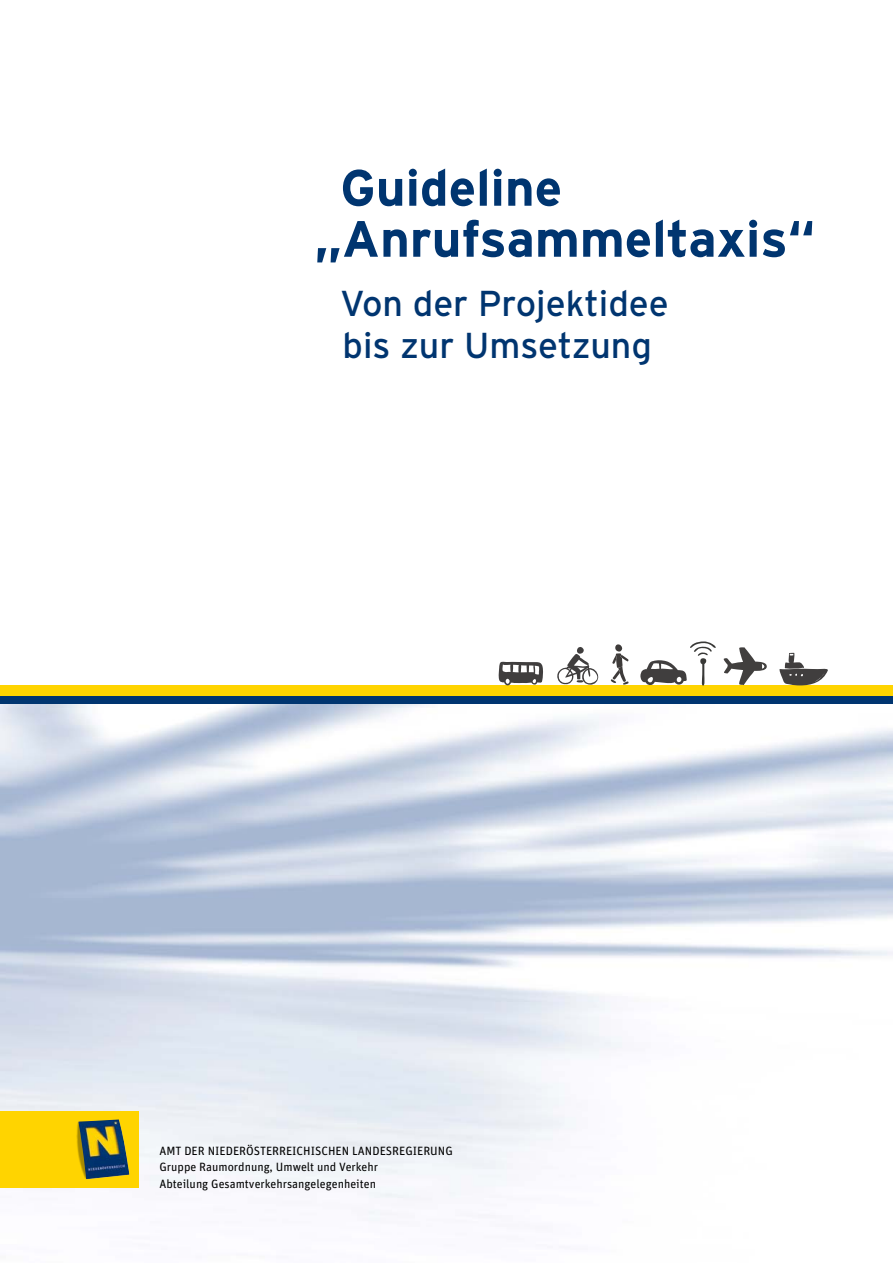
<style>
.page{position:relative;width:893px;height:1263px;background:#fff}
.page>*{position:absolute;margin:0;border:0;box-sizing:border-box;transform-origin:0 0}
._00_Cover_Headline{font:700 51px/51px "Interstate Plus";color:#003570}
._00_Cover_Subline{font:36px/42px "Interstate Plus";color:#003570}
._00_Cover_Logo{font:12px "Unit";color:#000}
._00_Cover_Logo_Versalien{font:12px "Unit";color:#000}
</style>
<div class="page">
<img style="left:0;top:704px;width:893px;height:517px">
<div style="left:0;top:685px;width:893px;height:11px;background:#ffd400"></div>
<div style="left:0;top:696px;width:893px;height:8px;background:#003570"></div>
<svg style="left:779px;top:653px;width:49px;height:32px"></svg>
<svg style="left:724px;top:647px;width:43px;height:38px"></svg>
<svg style="left:499px;top:662px;width:44px;height:23px"></svg>
<svg style="left:640px;top:641px;width:76px;height:45px"></svg>
<svg style="left:557px;top:647px;width:41px;height:38px"></svg>
<svg style="left:611px;top:644px;width:17px;height:41px"></svg>
<div style="left:0;top:1111px;width:138px;height:77px;background:#ffd400"></div>
<div style="left:76px;top:1121px;width:45px;height:58px;background:#000;opacity:.35"></div>
<img style="left:78px;top:1119px;width:51px;height:60px">
<h1 class="_00_Cover_Headline" style="left:314px;top:162px;width:503px;text-indent:26px">Guideline „Anrufsammeltaxis“</h1>
<h2 class="_00_Cover_Subline" style="left:340px;top:282px;width:330px">Von der Projektidee bis zur -Umsetzung</h2>
<h3 class="_00_Cover_Logo_Versalien" style="left:159px;top:1144px;width:295px">AMT DER NIEDERÖSTERREICHISCHEN LANDESREGIERUNG</h3>
<h3 class="_00_Cover_Logo" style="left:159px;top:1160px;width:220px">Gruppe Raumordnung, Umwelt und Verkehr</h3>
<h3 class="_00_Cover_Logo" style="left:159px;top:1177px;width:218px">Abteilung Gesamtverkehrsangelegenheiten</h3>
</div>
